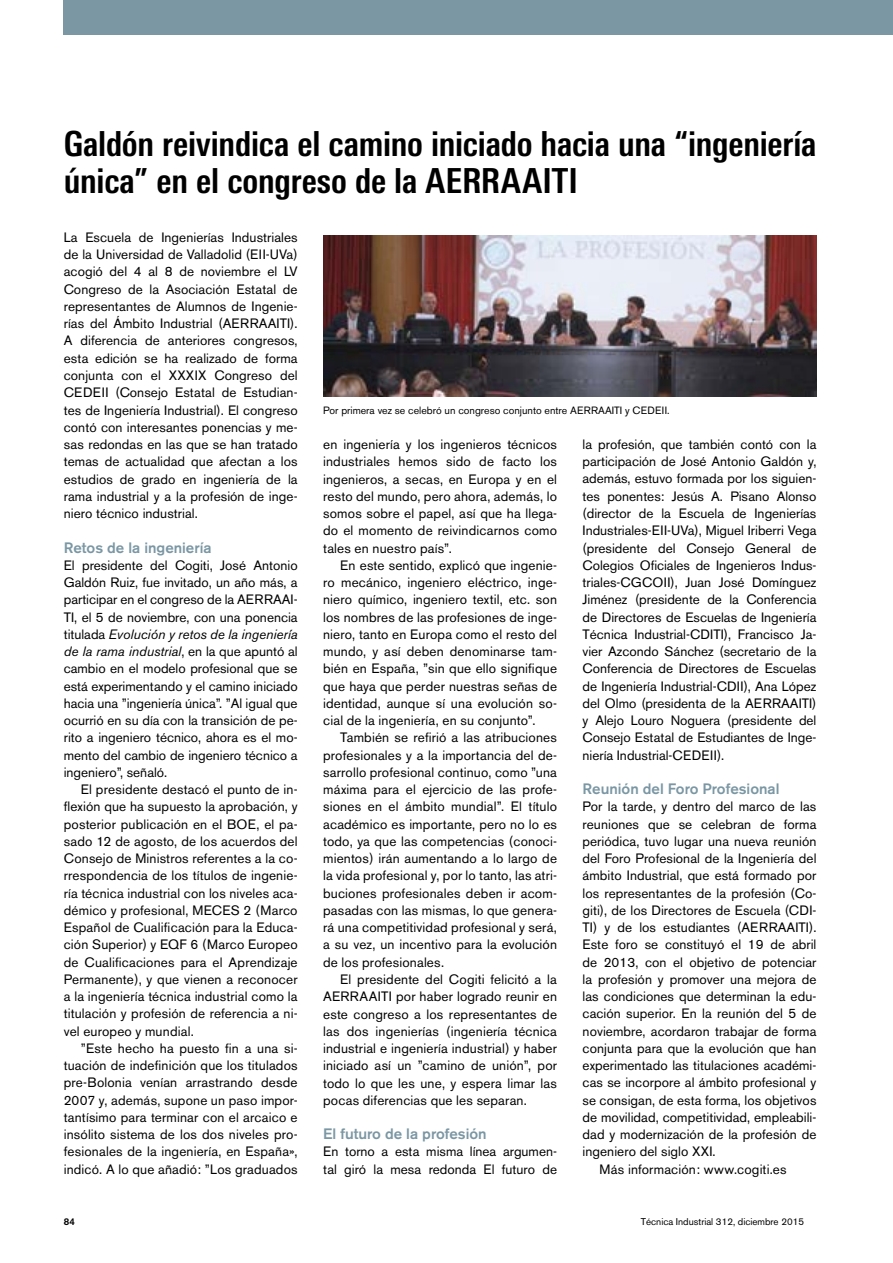
<style>
.page{position:relative;width:893px;height:1263px;background:#fff}
.page>*{position:absolute;margin:0;border:0;box-sizing:border-box;transform-origin:0 0}
.t1{font:700 condensed 34.5px/37.5px "LT Univers";letter-spacing:-.005em;color:#000}
.t2{font:500 15px "Akzidenz Grotesk BE";color:#7b97a4}
.t3{font:13.5px/17.2px "Akzidenz Grotesk BE";letter-spacing:.005em;color:#000;text-align:justify}
.t4{font:10.5px "Akzidenz Grotesk BE";color:#000}
.t5{font:9.75px "Akzidenz Grotesk BE";color:#000}
.t6{font:500 9.75px "Akzidenz Grotesk BE";color:#000}
.s1{font-style:italic}
</style>
<div class="page">
<div style="left:64px;top:0;width:829px;height:34px;background:#7b97a4"></div>
<img style="left:323px;top:235px;width:493px;height:161px">
<h1 class="t1" style="left:64px;top:124px;width:754px">Galdón reivindica el camino iniciado hacia una “ingeniería única” en el congreso de la AERRAAITI</h1>
<p class="t3" style="left:64px;top:229px;width:235px">La Escuela de Ingenierías Industriales de la Universidad de Valladolid (EII-UVa) acogió del 4 al 8 de noviembre el LV Congreso de la Asociación Estatal de representantes de Alumnos de Ingenie&shy;rías del Ámbito Industrial (AERRAAITI).<br>A diferencia de anteriores congresos, esta edición se ha realizado de forma conjunta con el XXXIX Congreso del CEDEII (Consejo Estatal de Estudian&shy;tes de Ingeniería Industrial). El congreso contó con interesantes ponencias y me&shy;sas redondas en las que se han tratado temas de actualidad que afectan a los estudios de grado en ingeniería de la rama industrial y a la profesión de inge&shy;niero técnico industrial.</p>
<p class="t2" style="left:64px;top:538px;width:149px">Retos de la ingeniería</p>
<p class="t3" style="left:64px;top:556px;width:235px">El presidente del Cogiti, José Antonio Galdón Ruiz, fue invitado, un año más, a participar en el congreso de la AERRAAI-TI, el 5 de noviembre, con una ponencia titulada <span class="s1">Evolución y retos de la ingeniería de la rama industrial</span>, en la que apuntó al cambio en el modelo profesional que se está experimentando y el camino iniciado hacia una ”ingeniería única”. ”Al igual que ocurrió en su día con la transición de pe&shy;rito a ingeniero técnico, ahora es el mo&shy;mento del cambio de ingeniero técnico a ingeniero”, señaló.</p>
<p class="t3" style="left:64px;top:781px;width:235px;text-indent:17px">El presidente destacó el punto de in&shy;flexión que ha supuesto la aprobación, y posterior publicación en el BOE, el pa&shy;sado 12 de agosto, de los acuerdos del Consejo de Ministros referentes a la co&shy;rrespondencia de los títulos de ingenie&shy;ría técnica industrial con los niveles aca&shy;démico y profesional, MECES 2 (Marco Español de Cualificación para la Educa&shy;ción Superior) y EQF 6 (Marco Europeo de Cualificaciones para el Aprendizaje Permanente), y que vienen a reconocer a la ingeniería técnica industrial como la titulación y profesión de referencia a ni&shy;vel europeo y mundial.</p>
<p class="t3" style="left:64px;top:1039px;width:235px;text-indent:17px">”Este hecho ha puesto fin a una si&shy;tuación de indefinición que los titulados pre-Bolonia venían arrastrando desde 2007 y, además, supone un paso impor&shy;tantísimo para terminar con el arcaico e insólito sistema de los dos niveles pro&shy;fesionales de la ingeniería, en España», indicó. A lo que añadió: ”Los graduados</p>
<p class="t4" style="left:323px;top:405px;width:348px">Por primera vez se celebró un congreso conjunto entre AERRAAITI y CEDEII.</p>
<p class="t3" style="left:323px;top:436px;width:235px">en ingeniería y los ingenieros técnicos industriales hemos sido de facto los ingenieros, a secas, en Europa y en el resto del mundo, pero ahora, además, lo somos sobre el papel, así que ha llega&shy;do el momento de reivindicarnos como tales en nuestro país”.</p>
<p class="t3" style="left:323px;top:556px;width:235px;text-indent:17px">En este sentido, explicó que ingenie&shy;ro mecánico, ingeniero eléctrico, inge&shy;niero químico, ingeniero textil, etc. son los nombres de las profesiones de inge&shy;niero, tanto en Europa como el resto del mundo, y así deben denominarse tam&shy;bién en España, ”sin que ello signifique que haya que perder nuestras señas de identidad, aunque sí una evolución so&shy;cial de la ingeniería, en su conjunto”.</p>
<p class="t3" style="left:323px;top:729px;width:235px;text-indent:17px">También se refirió a las atribuciones profesionales y a la importancia del de&shy;sarrollo profesional continuo, como ”una máxima para el ejercicio de las profe&shy;siones en el ámbito mundial”. El título académico es importante, pero no lo es todo, ya que las competencias (conoci&shy;mientos) irán aumentando a lo largo de la vida profesional y, por lo tanto, las atri&shy;buciones profesionales deben ir acom&shy;pasadas con las mismas, lo que genera&shy;rá una competitividad profesional y será, a su vez, un incentivo para la evolución de los profesionales.</p>
<p class="t3" style="left:323px;top:971px;width:235px;text-indent:17px">El presidente del Cogiti felicitó a la AERRAAITI por haber logrado reunir en este congreso a los representantes de las dos ingenierías (ingeniería técnica industrial e ingeniería industrial) y haber iniciado así un ”camino de unión”, por todo lo que les une, y espera limar las pocas diferencias que les separan.</p>
<p class="t2" style="left:323px;top:1124px;width:165px">El futuro de la profesión</p>
<p class="t3" style="left:323px;top:1143px;width:235px">En torno a esta misma línea argumen&shy;tal giró la mesa redonda El futuro de</p>
<p class="t3" style="left:583px;top:436px;width:235px">la profesión, que también contó con la participación de José Antonio Galdón y, además, estuvo formada por los siguien&shy;tes ponentes: Jesús A. Pisano Alonso (director de la Escuela de Ingenierías Industriales-EII-UVa), Miguel Iriberri Vega (presidente del Consejo General de Colegios Oficiales de Ingenieros Indus&shy;triales-CGCOII), Juan José Domínguez Jiménez (presidente de la Conferencia de Directores de Escuelas de Ingeniería Técnica Industrial-CDITI), Francisco Ja&shy;vier Azcondo Sánchez (secretario de la Conferencia de Directores de Escuelas de Ingeniería Industrial-CDII), Ana López del Olmo (presidenta de la AERRAAITI) y Alejo Louro Noguera (presidente del Consejo Estatal de Estudiantes de Inge&shy;niería Industrial-CEDEII).</p>
<p class="t2" style="left:583px;top:779px;width:198px">Reunión del Foro Profesional</p>
<p class="t3" style="left:583px;top:798px;width:235px">Por la tarde, y dentro del marco de las</p>
<p class="t3" style="left:583px;top:815px;width:235px">reuniones que se celebran de forma</p>
<p class="t3" style="left:583px;top:832px;width:235px">periódica, tuvo lugar una nueva reunión</p>
<p class="t3" style="left:583px;top:850px;width:235px">del Foro Profesional de la Ingeniería del</p>
<p class="t3" style="left:583px;top:867px;width:235px">ámbito Industrial, que está formado por</p>
<p class="t3" style="left:583px;top:884px;width:235px">los representantes de la profesión (Co-</p>
<p class="t3" style="left:583px;top:901px;width:235px">giti), de los Directores de Escuela (CDI-</p>
<p class="t3" style="left:583px;top:919px;width:235px">TI) y de los estudiantes (AERRAAITI).</p>
<p class="t3" style="left:583px;top:936px;width:235px">Este foro se constituyó el 19 de abril</p>
<p class="t3" style="left:583px;top:953px;width:235px">de 2013, con el objetivo de potenciar</p>
<p class="t3" style="left:583px;top:970px;width:235px">la profesión y promover una mejora de</p>
<p class="t3" style="left:583px;top:988px;width:235px">las condiciones que determinan la edu-</p>
<p class="t3" style="left:583px;top:1005px;width:235px">cación superior. En la reunión del 5 de</p>
<p class="t3" style="left:583px;top:1022px;width:235px">noviembre, acordaron trabajar de forma</p>
<p class="t3" style="left:583px;top:1039px;width:235px">conjunta para que la evolución que han</p>
<p class="t3" style="left:583px;top:1057px;width:235px">experimentado las titulaciones académi-</p>
<p class="t3" style="left:583px;top:1074px;width:235px">cas se incorpore al ámbito profesional y</p>
<p class="t3" style="left:583px;top:1091px;width:235px">se consigan, de esta forma, los objetivos</p>
<p class="t3" style="left:583px;top:1108px;width:235px">de movilidad, competitividad, empleabili-</p>
<p class="t3" style="left:583px;top:1126px;width:235px">dad y modernización de la profesión de</p>
<p class="t3" style="left:583px;top:1143px;width:135px">ingeniero del siglo XXI.</p>
<p class="t3" style="left:600px;top:1160px;width:189px">Más información: www.cogiti.es</p>
<p class="t6" style="left:64px;top:1216px;width:13px">84</p>
<p class="t5" style="left:641px;top:1216px;width:165px">Técnica Industrial 312, diciembre 2015</p>
</div>
